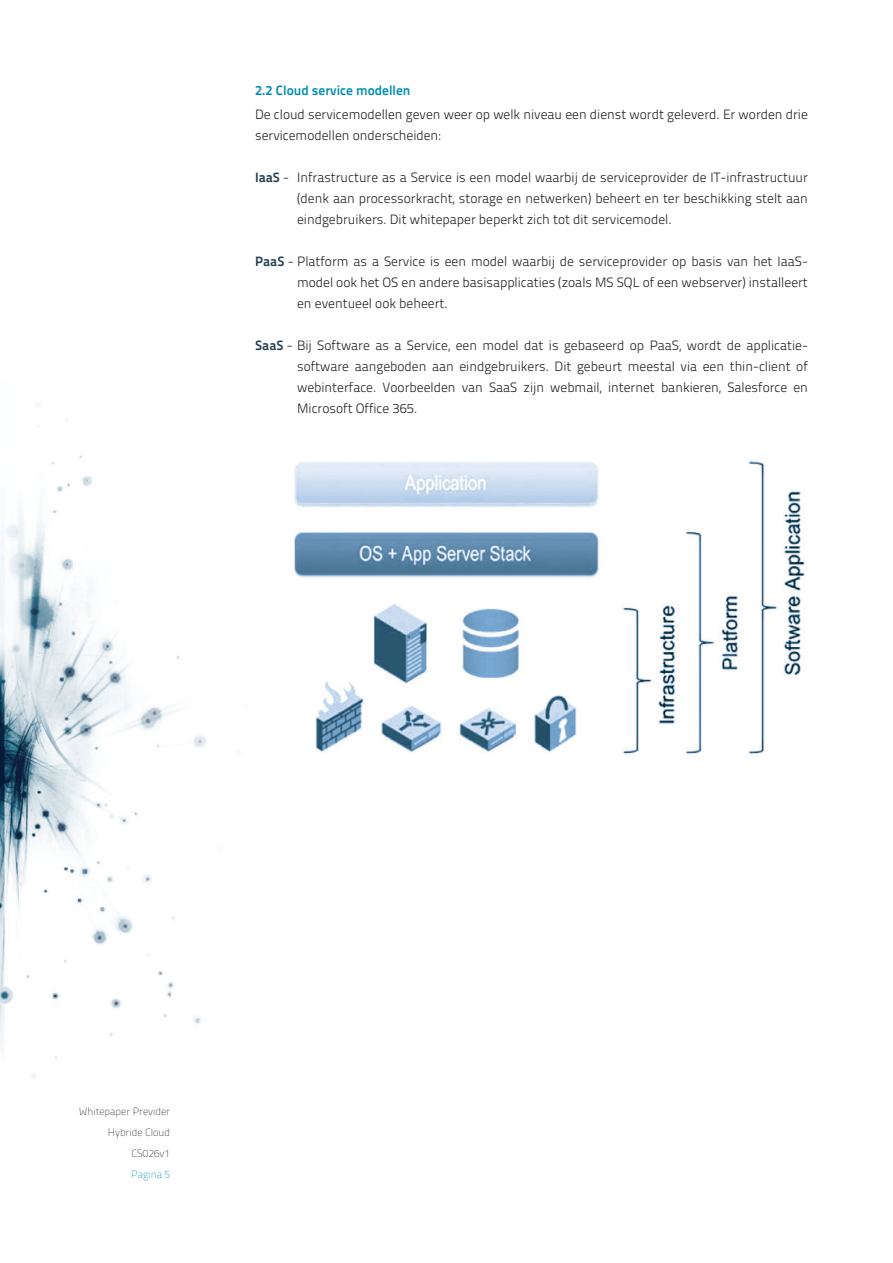
<style>
.page{position:relative;width:893px;height:1263px;background:#fff}
.page>*{position:absolute;margin:0;border:0;box-sizing:border-box;transform-origin:0 0}
.t1{font:13.5px/21px "Titillium Text 14 L 250 wt";color:#231f20;text-align:justify}
.t2{font:13.5px "Titillium Text 14 L 800 wt";color:#008fb3}
.t3{font:100 10.5px/21px "Titillium Title 01";color:#231f20;text-align:right}
.t4{font:100 10.5px "Titillium Title 01";color:#008fb3}
.s1{font-family:"Titillium Text 14 L 800 wt";color:#213d50}
</style>
<div class="page">
<img style="left:0;top:403px;width:240px;height:675px">
<img style="left:294px;top:461px;width:511px;height:293px">
<p class="t2" style="left:255px;top:82px;width:157px">2.2 Cloud service modellen</p>
<p class="t1" style="left:255px;top:103px;width:554px">De cloud servicemodellen geven weer op welk niveau een dienst wordt geleverd. Er worden drie servicemodellen onderscheiden:</p>
<p class="t1" style="left:297px;top:166px;width:512px;text-indent:-42px"><span class="s1">IaaS</span> - Infrastructure as a Service is een model waarbij de serviceprovider de IT-infrastructuur (denk aan processorkracht, storage en netwerken) beheert en ter beschikking stelt aan eindgebruikers. Dit whitepaper beperkt zich tot dit servicemodel.</p>
<p class="t1" style="left:297px;top:250px;width:512px;text-indent:-42px"><span class="s1">PaaS</span> - Platform as a Service is een model waarbij de serviceprovider op basis van het IaaS&shy;model ook het OS en andere basisapplicaties (zoals MS SQL of een webserver) installeert en eventueel ook beheert.</p>
<p class="t1" style="left:297px;top:334px;width:512px;text-indent:-42px"><span class="s1">SaaS</span> - Bij Software as a Service, een model dat is gebaseerd op PaaS, wordt de applicatie&shy;software aangeboden aan eindgebruikers. Dit gebeurt meestal via een thin-client of webinterface. Voorbeelden van SaaS zijn webmail, internet bankieren, Salesforce en Microsoft Office 365.</p>
<p class="t3" style="left:79px;top:1101px;width:92px">Whitepaper Previder<br>Hybride Cloud<br>CS026v1</p>
<p class="t4" style="left:131px;top:1168px;width:40px">Pagina 5</p>
</div>
